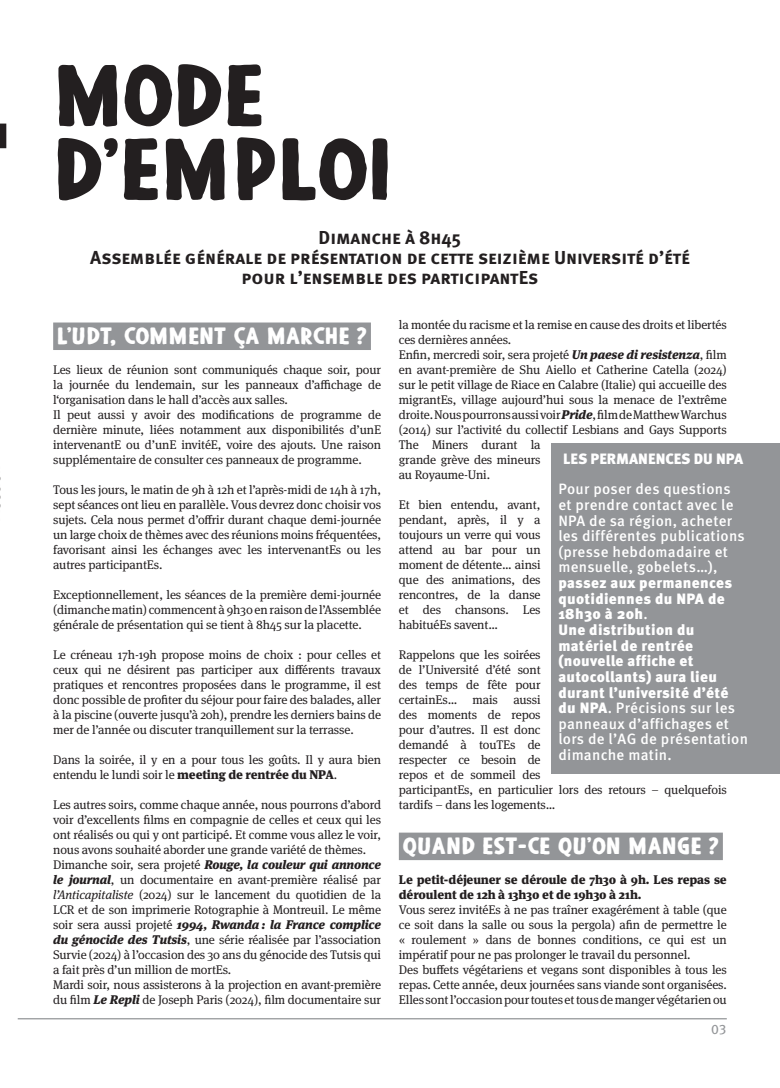
<style>
.page{position:relative;width:780px;height:1088px;background:#fff}
.page>*{position:absolute;margin:0;border:0;box-sizing:border-box;transform-origin:0 0}
.t1{font:82.5px/73.8px "Blackore";color:#231f20}
.t2{font:22.5px "Blackore";color:#fff}
.t3{font:700 18.75px/20px "Meta Pro";color:#231f20;text-align:center}
.t4{font:900 15px/15.6px "Meta Pro";letter-spacing:.02em;color:#fff}
.t5{font:500 15px/15.6px "Meta Pro";letter-spacing:.02em;color:#fff}
.t6{font:900 15px "Meta Pro";color:#fff}
.t7{font:13.75px "Meta Pro";color:#939598}
.t8{font:12.5px/15px "Meta Serif Pro";letter-spacing:-.01em;color:#231f20}
.t9{font:900 12.5px/15px "Meta Serif Pro";letter-spacing:-.01em;color:#231f20}
.s1{font-weight:900}
.s2{font-weight:900;font-style:italic}
.s3{font-style:italic}
.s4{font-weight:500}
</style>
<div class="page">
<hr style="left:18px;top:1018px;width:708px;height:1px;background:#939598">
<div style="left:53px;top:322px;width:318px;height:28px;background:#939598"></div>
<div style="left:399px;top:832px;width:323px;height:28px;background:#939598"></div>
<img style="left:0;top:123px;width:7px;height:385px">
<div style="left:551px;top:443px;width:229px;height:331px;background:#939598"></div>
<h1 class="t1" style="left:53px;top:61px;width:341px">MODE<br>D’EMPLOI</h1>
<h3 class="t3" style="left:90px;top:228px;width:601px">Dimanche à 8h45<br>Assemblée générale de présentation de cette seizième Université d’été pour l’ensemble des participantEs</h3>
<h2 class="t2" style="left:57px;top:322px;width:312px">L’UDT, COMMENT ÇA MARCHE ?</h2>
<p class="t8" style="left:53px;top:361px;width:329px">Les lieux de réunion sont communiqués chaque soir, pour la journée du lendemain, sur les panneaux d’affichage de l‘organisation dans le hall d’accès aux salles.<br>Il peut aussi y avoir des modifications de programme de dernière minute, liées notamment aux disponibilités d’unE intervenantE ou d’unE invitéE, voire des ajouts. Une raison supplémentaire de consulter ces panneaux de programme.</p>
<p class="t8" style="left:53px;top:481px;width:329px;text-align:justify">Tous les jours, le matin de 9h à 12h et l’après-midi de 14h à 17h, sept séances ont lieu en parallèle. Vous devrez donc choisir vos sujets. Cela nous permet d’offrir durant chaque demi-journée un large choix de thèmes avec des réunions moins fréquentées, favorisant ainsi les échanges avec les intervenantEs ou les autres participantEs.</p>
<p class="t8" style="left:53px;top:586px;width:329px;text-align:justify">Exceptionnellement, les séances de la première demi-journée (dimanche matin) commencent à 9h30 en raison de l’Assemblée générale de présentation qui se tient à 8h45 sur la placette.</p>
<p class="t8" style="left:53px;top:646px;width:329px;text-align:justify">Le créneau 17h-19h propose moins de choix : pour celles et ceux qui ne désirent pas participer aux différents travaux pratiques et rencontres proposées dans le programme, il est donc possible de profiter du séjour pour faire des balades, aller à la piscine (ouverte jusqu’à 20h), prendre les derniers bains de mer de l’année ou discuter tranquillement sur la terrasse.</p>
<p class="t8" style="left:53px;top:751px;width:329px">Dans la soirée, il y en a pour tous les goûts. Il y aura bien entendu le lundi soir le <span class="s1">meeting de rentrée du NPA</span>.</p>
<p class="t8" style="left:53px;top:796px;width:329px">Les autres soirs, comme chaque année, nous pourrons d’abord voir d’excellents films en compagnie de celles et ceux qui les ont réalisés ou qui y ont participé. Et comme vous allez le voir, nous avons souhaité aborder une grande variété de thèmes.<br>Dimanche soir, sera projeté <span class="s2">Rouge, la couleur qui annonce le journal</span>, un documentaire en avant-première réalisé par <span class="s3">l’Anticapitaliste</span> (2024) sur le lancement du quotidien de la LCR et de son imprimerie Rotographie à Montreuil. Le même soir sera aussi projeté <span class="s2">1994, Rwanda : la France complice du génocide des Tutsis</span>, une série réalisée par l’association Survie (2024) à l’occasion des 30 ans du génocide des Tutsis qui a fait près d’un million de mortEs.<br>Mardi soir, nous assisterons à la projection en avant-première du film <span class="s2">Le Repli</span> de Joseph Paris (2024), film documentaire sur</p>
<p class="t8" style="left:399px;top:316px;width:329px">la montée du racisme et la remise en cause des droits et libertés ces dernières années.<br>Enfin, mercredi soir, sera projeté <span class="s2">Un paese di resistenza</span>, film en avant-première de Shu Aiello et Catherine Catella (2024) sur le petit village de Riace en Calabre (Italie) qui accueille des migrantEs, village aujourd’hui sous la menace de l’extrême droite. Nous pourrons aussi voir <span class="s2">Pride</span>, film de Matthew Warchus (2014) sur l’activité du collectif Lesbians and Gays Supports The Miners durant la<br>grande grève des mineurs<br>au Royaume-Uni.</p>
<p class="t8" style="left:399px;top:496px;width:143px;text-align:justify">Et bien entendu, avant, pendant, après, il y a toujours un verre qui vous attend au bar pour un moment de détente… ainsi que des animations, des rencontres, de la danse et des chansons. Les habituéEs savent…</p>
<p class="t8" style="left:399px;top:646px;width:329px">Rappelons que les soirées<br>de l’Université d’été sont<br>des temps de fête pour<br>certainEs… mais aussi<br>des moments de repos<br>pour d’autres. Il est donc<br>demandé à touTEs de<br>respecter ce besoin de<br>repos et de sommeil des<br>participantEs, en particulier lors des retours – quelquefois tardifs – dans les logements…</p>
<h2 class="t2" style="left:402px;top:832px;width:318px">QUAND EST-CE QU’ON MANGE ?</h2>
<p class="t9" style="left:399px;top:870px;width:329px">Le petit-déjeuner se déroule de 7h30 à 9h. Les repas se déroulent de 12h à 13h30 et de 19h30 à 21h.</p>
<p class="t8" style="left:399px;top:901px;width:329px">Vous serez invitéEs à ne pas traîner exagérément à table (que ce soit dans la salle ou sous la pergola) afin de permettre le « roulement » dans de bonnes conditions, ce qui est un impératif pour ne pas prolonger le travail du personnel.<br>Des buffets végétariens et vegans sont disponibles à tous les repas. Cette année, deux journées sans viande sont organisées.<br>Elles sont l’occasion pour toutes et tous de manger végétarien ou</p>
<p class="t6" style="left:563px;top:449px;width:181px">LES PERMANENCES DU NPA</p>
<p class="t5" style="left:558px;top:482px;width:188px">Pour poser des questions et prendre contact avec le<br>NPA de sa région, acheter les différentes publications (presse hebdomadaire et mensuelle, gobelets…),</p>
<p class="t4" style="left:558px;top:575px;width:191px">passez aux permanences quotidiennes du NPA de<br>18h30 à 20h<span class="s4">.<br></span>Une distribution du matériel de rentrée (nouvelle affiche et autocollants) aura lieu durant l’université d’été du NPA<span class="s4">. Précisions sur les panneaux d’affichages et lors de l’AG de présentation dimanche matin.</span></p>
<p class="t7" style="left:711px;top:1020px;width:17px">03</p>
</div>
